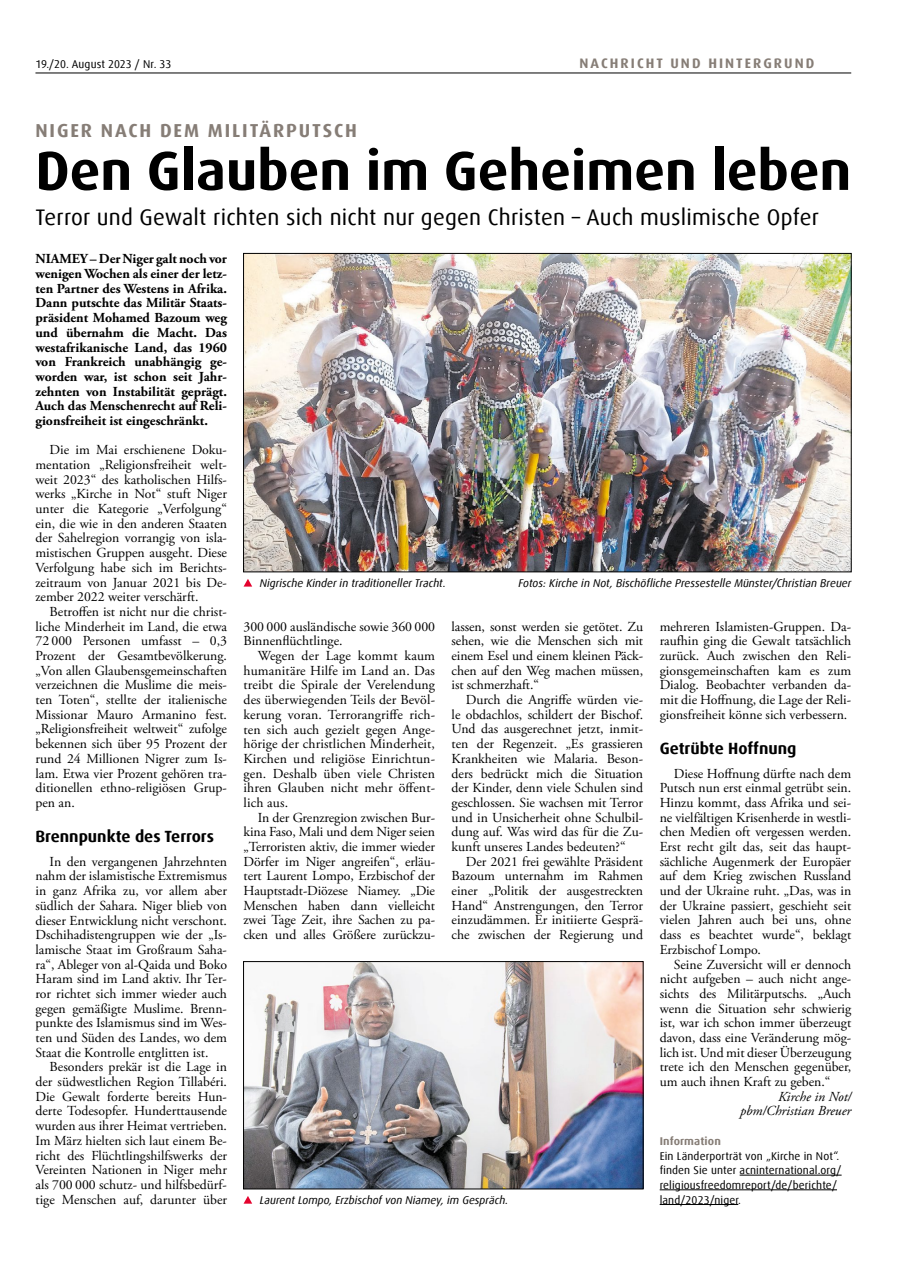
<style>
.page{position:relative;width:908px;height:1276px;background:#fff}
.page>*{position:absolute;margin:0;border:0;box-sizing:border-box;transform-origin:0 0}
.t1{font:700 55px "Dax Offc Pro";color:#000}
.t2{font:22.5px "Dax Offc Pro";letter-spacing:.01em;color:#000}
.t3{font:700 18.75px "Dax Offc Pro";letter-spacing:.1em;color:#867d76}
.t4{font:700 16.25px "Dax Offc Pro";color:#000}
.t5{font:13.75px/14.6px "Adobe Garamond Pro";color:#000;text-align:justify}
.t6{font:700 13.75px/14.6px "Adobe Garamond Pro";color:#000;text-align:justify}
.t7{font:italic 13.75px/14.6px "Adobe Garamond Pro";color:#000;text-align:right}
.t8{font:700 13.75px "Dax Offc Pro";letter-spacing:.15em;color:#867d76}
.t9{font:italic 11.25px "Dax Offc Pro";color:#000}
.t10{font:11.25px/14.8px "Dax Offc Pro";letter-spacing:.01em;color:#000}
.t11{font:700 11.25px "Dax Offc Pro";letter-spacing:.01em;color:#867d76}
</style>
<div class="page">
<hr style="left:35px;top:73px;width:815px;height:1px;background:#000">
<hr style="left:739px;top:1174px;width:102px;height:1px;background:#000">
<hr style="left:659px;top:1189px;width:177px;height:1px;background:#000">
<hr style="left:659px;top:1204px;width:79px;height:1px;background:#000">
<svg style="left:244px;top:579px;width:8px;height:7px"></svg>
<svg style="left:244px;top:1196px;width:8px;height:7px"></svg>
<img style="left:245px;top:963px;width:396px;height:224px">
<div style="left:243px;top:961px;width:400px;height:228px;border:1px solid #000"></div>
<img style="left:245px;top:255px;width:604px;height:315px">
<p class="t10" style="left:35px;top:56px;width:137px">19./20. August 2023 / Nr. 33</p>
<p class="t8" style="left:579px;top:54px;width:236px">NACHRICHT UND HINTERGRUND</p>
<h3 class="t3" style="left:35px;top:119px;width:323px">NIGER NACH DEM MILITÄRPUTSCH</h3>
<h1 class="t1" style="left:35px;top:135px;width:817px">Den Glauben im Geheimen leben</h1>
<h2 class="t2" style="left:35px;top:202px;width:784px">Terror und Gewalt richten sich nicht nur gegen Christen – Auch muslimische Opfer</h2>
<p class="t6" style="left:35px;top:252px;width:193px">NIAMEY – Der Niger galt noch vor wenigen Wochen als einer der letz&shy;ten Partner des Westens in Afrika.<br>Dann putschte das Militär Staats&shy;präsident Mohamed Bazoum weg und übernahm die Macht. Das westafrikanische Land, das 1960 von Frankreich unabhängig ge&shy;worden war, ist schon seit Jahr&shy;zehnten von Instabilität geprägt.<br>Auch das Menschenrecht auf Reli&shy;gionsfreiheit ist eingeschränkt.</p>
<p class="t5" style="left:35px;top:443px;width:193px;text-indent:14px">Die im Mai erschienene Doku&shy;mentation „Religionsfreiheit welt&shy;weit 2023“ des katholischen Hilfs&shy;werks „Kirche in Not“ stuft Niger unter die Kategorie „Verfolgung“ ein, die wie in den anderen Staaten der Sahelregion vorrangig von isla&shy;mistischen Gruppen ausgeht. Diese Verfolgung habe sich im Berichts&shy;zeitraum von Januar 2021 bis De&shy;zember 2022 weiter verschärft.</p>
<p class="t5" style="left:35px;top:605px;width:193px;text-indent:14px">Betroffen ist nicht nur die christ&shy;liche Minderheit im Land, die etwa 72 000 Personen umfasst – 0,3<br>Prozent der Gesamtbevölkerung. „Von allen Glaubensgemeinschaften verzeichnen die Muslime die meis&shy;ten Toten“, stellte der italienische Missionar Mauro Armanino fest. „Religionsfreiheit weltweit“ zufolge bekennen sich über 95 Prozent der rund 24 Millionen Nigrer zum Is&shy;lam. Etwa vier Prozent gehören tra&shy;ditionellen ethno-religiösen Grup&shy;pen an.</p>
<p class="t4" style="left:35px;top:825px;width:180px">Brennpunkte des Terrors</p>
<p class="t5" style="left:35px;top:854px;width:193px;text-indent:14px">In den vergangenen Jahrzehnten nahm der islamistische Extremismus in ganz Afrika zu, vor allem aber südlich der Sahara. Niger blieb von dieser Entwicklung nicht verschont.<br>Dschihadistengruppen wie der „Is&shy;lamische Staat im Großraum Saha&shy;ra“, Ableger von al-Qaida und Boko Haram sind im Land aktiv. Ihr Ter&shy;ror richtet sich immer wieder auch gegen gemäßigte Muslime. Brenn&shy;punkte des Islamismus sind im Wes&shy;ten und Süden des Landes, wo dem Staat die Kontrolle entglitten ist.</p>
<p class="t5" style="left:35px;top:1060px;width:193px;text-indent:14px">Besonders prekär ist die Lage in der südwestlichen Region Tillabéri.<br>Die Gewalt forderte bereits Hun&shy;derte Todesopfer. Hunderttausende wurden aus ihrer Heimat vertrieben.<br>Im März hielten sich laut einem Be&shy;richt des Flüchtlingshilfswerks der Vereinten Nationen in Niger mehr als 700 000 schutz- und hilfsbedürf&shy;tige Menschen auf, darunter über</p>
<p class="t9" style="left:260px;top:575px;width:187px">Nigrische Kinder in traditioneller Tracht.</p>
<p class="t9" style="left:518px;top:575px;width:334px">Fotos: Kirche in Not, Bischöfliche Pressestelle Münster/Christian Breuer</p>
<p class="t5" style="left:243px;top:619px;width:193px">300 000 ausländische sowie 360 000<br>Binnenflüchtlinge.</p>
<p class="t5" style="left:243px;top:649px;width:193px;text-indent:14px">Wegen der Lage kommt kaum humanitäre Hilfe im Land an. Das treibt die Spirale der Verelendung des überwiegenden Teils der Bevöl&shy;kerung voran. Terrorangriffe rich&shy;ten sich auch gezielt gegen Ange&shy;hörige der christlichen Minderheit, Kirchen und religiöse Einrichtun&shy;gen. Deshalb üben viele Christen ihren Glauben nicht mehr öffent&shy;lich aus.</p>
<p class="t5" style="left:243px;top:810px;width:193px;text-indent:14px">In der Grenzregion zwischen Bur&shy;kina Faso, Mali und dem Niger seien „Terroristen aktiv, die immer wieder Dörfer im Niger angreifen“, erläu&shy;tert Laurent Lompo, Erzbischof der Hauptstadt-Diözese Niamey. „Die Menschen haben dann vielleicht zwei Tage Zeit, ihre Sachen zu pa&shy;cken und alles Größere zurückzu-</p>
<p class="t5" style="left:451px;top:619px;width:193px">lassen, sonst werden sie getötet. Zu sehen, wie die Menschen sich mit einem Esel und einem kleinen Päck&shy;chen auf den Weg machen müssen, ist schmerzhaft.“</p>
<p class="t5" style="left:451px;top:693px;width:193px;text-indent:14px">Durch die Angriffe würden vie&shy;le obdachlos, schildert der Bischof.<br>Und das ausgerechnet jetzt, inmit&shy;ten der Regenzeit. „Es grassieren Krankheiten wie Malaria. Beson&shy;ders bedrückt mich die Situation der Kinder, denn viele Schulen sind geschlossen. Sie wachsen mit Terror und in Unsicherheit ohne Schulbil&shy;dung auf. Was wird das für die Zu&shy;kunft unseres Landes bedeuten?“</p>
<p class="t5" style="left:451px;top:854px;width:193px;text-indent:14px">Der 2021 frei gewählte Präsident Bazoum unternahm im Rahmen einer „Politik der ausgestreckten Hand“ Anstrengungen, den Terror einzudämmen. Er initiierte Gesprä&shy;che zwischen der Regierung und</p>
<p class="t9" style="left:260px;top:1192px;width:250px">Laurent Lompo, Erzbischof von Niamey, im Gespräch.</p>
<p class="t5" style="left:659px;top:619px;width:193px">mehreren Islamisten-Gruppen. Da&shy;raufhin ging die Gewalt tatsächlich zurück. Auch zwischen den Reli&shy;gionsgemeinschaften kam es zum Dialog. Beobachter verbanden da&shy;mit die Hoffnung, die Lage der Reli&shy;gionsfreiheit könne sich verbessern.</p>
<p class="t4" style="left:659px;top:737px;width:138px">Getrübte Hoffnung</p>
<p class="t5" style="left:659px;top:766px;width:193px;text-indent:14px">Diese Hoffnung dürfte nach dem Putsch nun erst einmal getrübt sein.<br>Hinzu kommt, dass Afrika und sei&shy;ne vielfältigen Krisenherde in westli&shy;chen Medien oft vergessen werden.<br>Erst recht gilt das, seit das haupt&shy;sächliche Augenmerk der Europäer auf dem Krieg zwischen Russland und der Ukraine ruht. „Das, was in der Ukraine passiert, geschieht seit vielen Jahren auch bei uns, ohne dass es beachtet wurde“, beklagt Erzbischof Lompo.</p>
<p class="t5" style="left:659px;top:957px;width:193px;text-indent:14px">Seine Zuversicht will er dennoch nicht aufgeben – auch nicht ange&shy;sichts des Militärputschs. „Auch wenn die Situation sehr schwierig ist, war ich schon immer überzeugt davon, dass eine Veränderung mög&shy;lich ist. Und mit dieser Überzeugung trete ich den Menschen gegenüber, um auch ihnen Kraft zu geben.“</p>
<p class="t7" style="left:739px;top:1089px;width:113px">Kirche in Not/ pbm/Christian Breuer</p>
<p class="t11" style="left:659px;top:1133px;width:63px">Information</p>
<p class="t10" style="left:659px;top:1148px;width:183px">Ein Länderporträt von „Kirche in Not“. finden Sie unter acninternational.org/ religiousfreedomreport/de/berichte/ land/2023/niger.</p>
</div>
